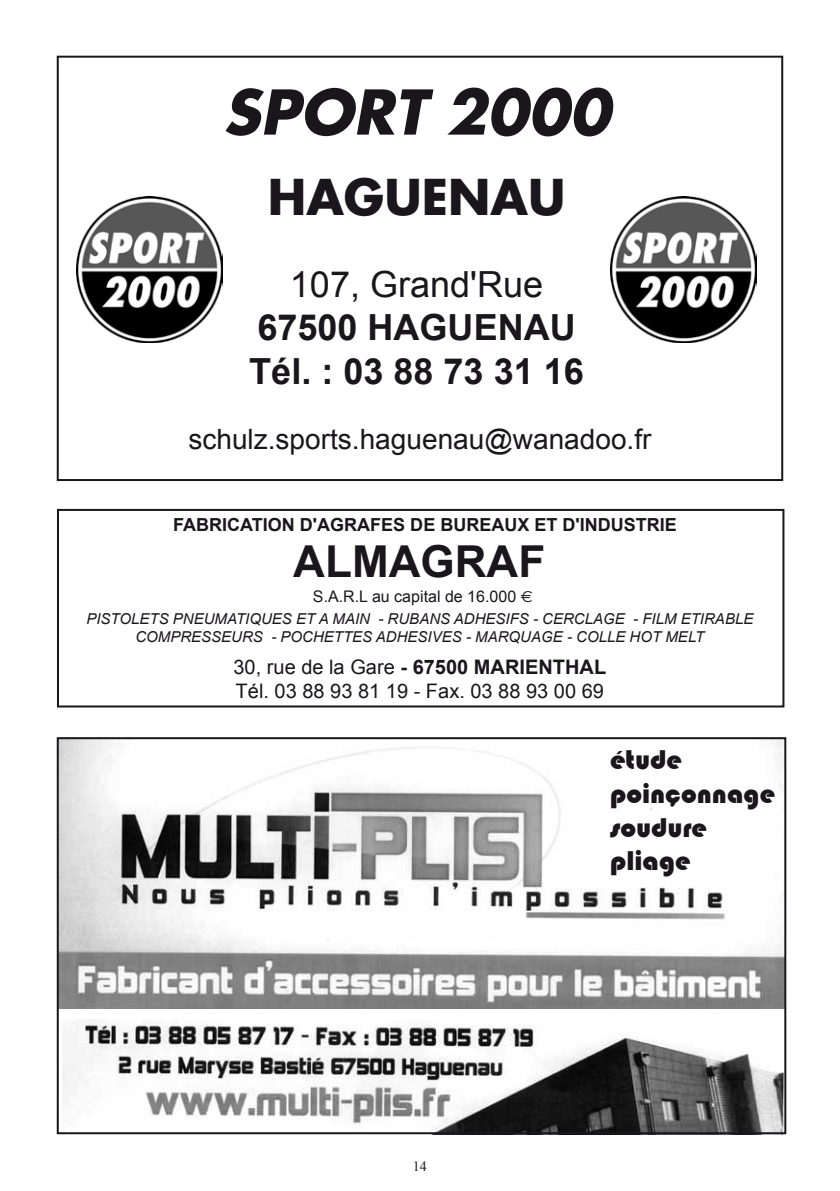
<style>
.page{position:relative;width:840px;height:1191px;background:#fff}
.page>*{position:absolute;margin:0;border:0;box-sizing:border-box;transform-origin:0 0}
.t1{font:italic 60px "Fut Bold E";color:#1a171c}
.t2{font:48px "Fut Bold E";color:#1a171c}
.t3{font:700 44px "Arial";color:#1a171c}
.t4{font:700 36px/43.2px "Arial";color:#1a171c}
.t5{font:36px "Arial";color:#1a171c}
.t6{font:28px "Arial";color:#1a171c}
.t7{font:28px/33.6px "Bauhaus 93";color:#1a171c}
.t8{font:20px/24px "Arial";color:#1a171c}
.t9{font:700 18px "Arial";color:#1a171c}
.t10{font:16px "Arial";color:#1a171c}
.t11{font:italic 15px/18px "Arial";color:#1a171c;text-align:center}
.t12{font:14px "Times New Roman";color:#1a171c}
.s1{font-family:"Vivaldii";font-weight:400;font-size:24px;color:#fff}
.s2{font-weight:700}
</style>
<div class="page">
<div style="left:57px;top:56px;width:725px;height:425px;border:2px solid #1a171c"></div>
<img style="left:77px;top:196px;width:145px;height:146px">
<img style="left:610px;top:196px;width:145px;height:146px">
<img style="left:60px;top:740px;width:722px;height:268px">
<img style="left:62px;top:1019px;width:720px;height:112px">
<div style="left:57px;top:737px;width:728px;height:397px;border:2px solid #1a171c"></div>
<div style="left:57px;top:509px;width:727px;height:198px;border:2px solid #1a171c"></div>
<h1 class="t1" style="left:223px;top:70px;width:402px">SPORT 2000</h1>
<h2 class="t2" style="left:267px;top:163px;width:190px">HAGUENA</h2>
<h2 class="t2" style="left:527px;top:163px;width:39px">U</h2>
<h3 class="t5" style="left:290px;top:261px;width:255px">107, Grand'Rue</h3>
<h3 class="t4" style="left:249px;top:307px;width:336px">67500 HAGUENAU<br>Tél. : 03 88 73 31 16</h3>
<h3 class="t6" style="left:188px;top:420px;width:464px">schulz.sports.haguenau@wanadoo.fr</h3>
<p class="t9" style="left:163px;top:512px;width:515px"><span class="s1">+</span>FABRICATION D'AGRAFES DE BUREAUX ET D'INDUSTRIE</p>
<h3 class="t3" style="left:293px;top:533px;width:253px">ALMAGRAF</h3>
<p class="t10" style="left:313px;top:585px;width:205px">S.A.R.L au capital de 16.000</p>
<p class="t11" style="left:86px;top:609px;width:668px">PISTOLETS PNEUMATIQUES ET A MAIN - RUBANS ADHESIFS - CERCLAGE - FILM ETIRABLE<br>COMPRESSEURS - POCHETTES ADHESIVES - MARQUAGE - COLLE HOT MELT</p>
<h3 class="t8" style="left:233px;top:655px;width:374px">30, rue de la Gare <span class="s2">- 67500 MARIENTHAL<br></span>Tél. 03 88 93 81 19 - Fax. 03 88 93 00 69</h3>
<p class="t12" style="left:413px;top:1157px;width:15px">14</p>
<h3 class="t7" style="left:609px;top:743px;width:166px">étude poinçonnage soudure pliage</h3>
</div>
